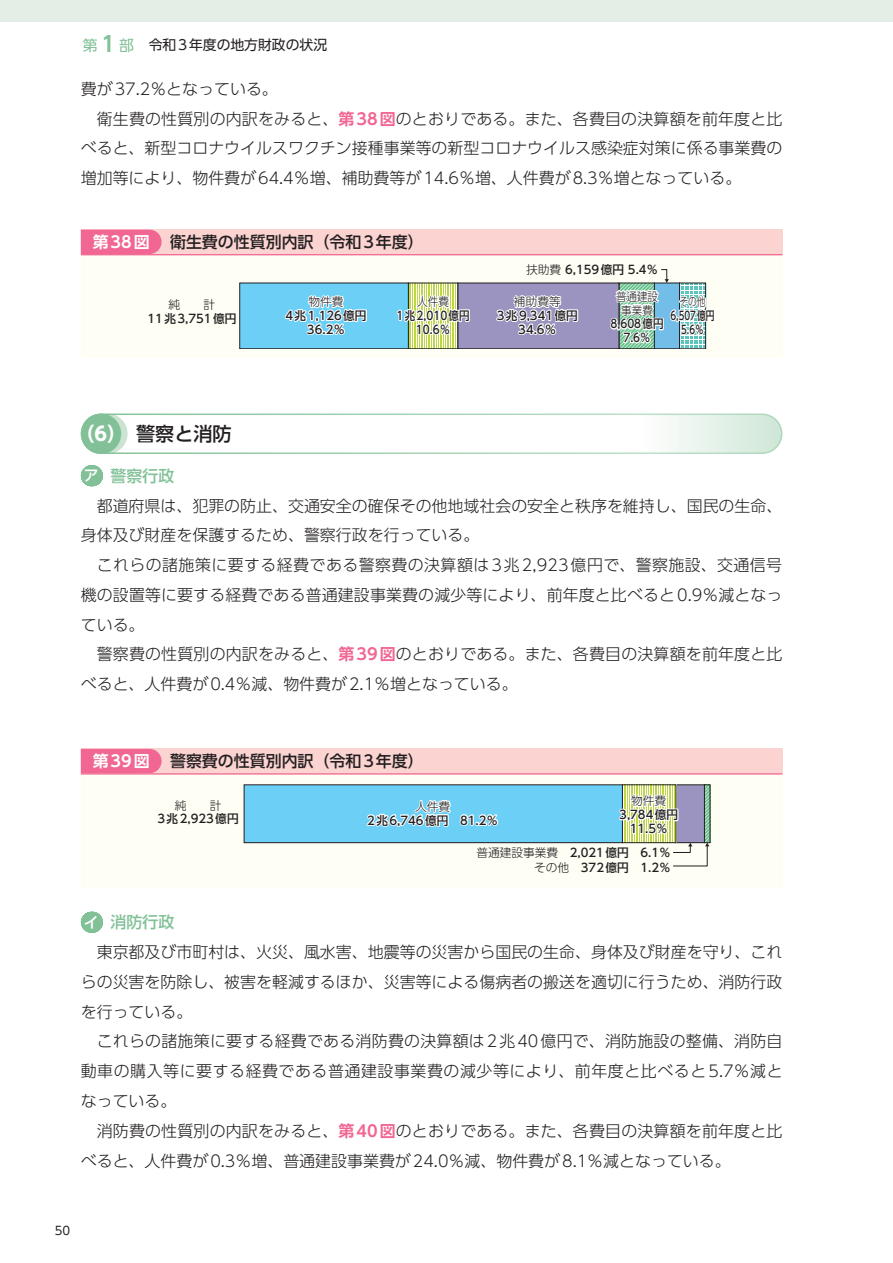
<style>
.page{position:relative;width:893px;height:1263px;background:#fff}
.page>*{position:absolute;margin:0;border:0;box-sizing:border-box;transform-origin:0 0}
.t1{font:500 19.2px "UD Shin Go Pr 6 N";color:#231f20}
.t2{font:300 15.9px "UD Shin Go Pr 6 N";letter-spacing:.005em;color:#231f20}
.t3{font:300 15.9px "UD Shin Go Pr 6 N";letter-spacing:.025em;color:#231f20}
.t4{font:300 15.9px "UD Shin Go Pr 6 N";letter-spacing:.035em;color:#231f20}
.t5{font:500 15.9px "UD Shin Go Pr 6 N";color:#231f20}
.t6{font:500 15.9px "UD Shin Go Pr 6 N";color:#82c198}
.t7{font:700 15.9px "UD Shin Go Pr 6 N De";letter-spacing:.125em;color:#fff}
.t8{font:13.8px "UD Shin Go Pr 6 N";color:#231f20}
.t9{font:500 11.7px/13.8px "UD Shin Go Pr 6 N";color:#231f20;text-align:center}
.t10{font:500 11.7px/13.8px "UD Shin Go Pr 6 N";color:#231f20;text-align:center;scale:.9 1}
.t11{font:300 11.7px "UD Shin Go Pr 6 N";color:#231f20}
.t12{font:500 11.7px/13.8px "UD Shin Go Pr 6 N";color:#231f20;text-align:center;scale:.75 1}
.t13{font:300 11.7px/13.8px "UD Shin Go Pr 6 N";color:#231f20;text-align:center;scale:.9 1}
.t14{font:500 11.7px "UD Shin Go Pr 6 N";letter-spacing:.06em;color:#231f20}
.t15{font:300 11.7px "UD Shin Go Pr 6 N";color:#231f20;scale:.75 1}
.t16{font:11.7px "UD Shin Go Pr 6 N";color:#231f20}
.s1{font-size:14.85px;color:#82c198}
.s2{font-family:"UD Shin Go Pr 6 N De";font-weight:700;font-size:21.3px;color:#82c198}
.s3{font-family:"UD Shin Go Pr 6 N De";font-weight:700;color:#f16692}
.s4{font-weight:300}
.s5{font-weight:700;color:#fff}
.s6{font-size:14.85px;color:#fff}
</style>
<div class="page">
<svg style="left:91px;top:465px;width:1px;height:21px"></svg>
<svg style="left:91px;top:912px;width:1px;height:21px"></svg>
<div style="left:81px;top:230px;width:701px;height:25px;background:#fbd3d1"></div>
<div style="left:81px;top:255px;width:701px;height:102px;background:#fffef4"></div>
<hr style="left:81px;top:254px;width:701px;height:1px;background:#f16692">
<div style="left:81px;top:230px;width:81px;height:24px;background:#f16692"></div>
<svg style="left:681px;top:345px;width:23px;height:2px"></svg>
<div style="left:679px;top:283px;width:27px;height:66px;border:1px solid #231f20"></div>
<div style="left:654px;top:283px;width:25px;height:66px;background:#73bde9"></div>
<div style="left:654px;top:283px;width:26px;height:66px;border:1px solid #231f20"></div>
<svg style="left:621px;top:345px;width:32px;height:2px"></svg>
<div style="left:619px;top:283px;width:36px;height:66px;border:1px solid #231f20"></div>
<div style="left:458px;top:283px;width:161px;height:66px;background:#9c94c0"></div>
<div style="left:458px;top:283px;width:161px;height:66px;border:1px solid #231f20"></div>
<svg style="left:410px;top:337px;width:46px;height:10px"></svg>
<div style="left:408px;top:283px;width:50px;height:66px;border:1px solid #231f20"></div>
<div style="left:240px;top:283px;width:168px;height:66px;background:#6bcff6"></div>
<div style="left:239px;top:283px;width:170px;height:66px;border:1px solid #231f20"></div>
<svg style="left:284px;top:295px;width:83px;height:40px"></svg>
<svg style="left:395px;top:284px;width:76px;height:53px"></svg>
<svg style="left:496px;top:295px;width:83px;height:40px"></svg>
<svg style="left:609px;top:269px;width:106px;height:76px"></svg>
<svg style="left:87px;top:414px;width:41px;height:40px"></svg>
<div style="left:81px;top:414px;width:40px;height:40px;background:#82c198;border-radius:50%"></div>
<svg style="left:671px;top:414px;width:111px;height:40px"></svg>
<div style="left:81px;top:414px;width:701px;height:40px;border:1px solid #82c198;border-radius:19px"></div>
<div style="left:81px;top:749px;width:701px;height:25px;background:#fbd3d1"></div>
<div style="left:81px;top:774px;width:701px;height:113px;background:#fffef4"></div>
<hr style="left:81px;top:773px;width:701px;height:1px;background:#f16692">
<div style="left:81px;top:749px;width:81px;height:24px;background:#f16692"></div>
<svg style="left:706px;top:786px;width:2px;height:55px"></svg>
<div style="left:676px;top:785px;width:28px;height:58px;background:#9c94c0"></div>
<div style="left:676px;top:784px;width:29px;height:59px;border:1px solid #231f20"></div>
<svg style="left:624px;top:786px;width:50px;height:55px"></svg>
<div style="left:622px;top:784px;width:54px;height:59px;border:1px solid #231f20"></div>
<div style="left:244px;top:785px;width:378px;height:58px;background:#6bcff6"></div>
<div style="left:244px;top:784px;width:379px;height:59px;border:1px solid #231f20"></div>
<svg style="left:673px;top:843px;width:36px;height:23px"></svg>
<svg style="left:618px;top:792px;width:61px;height:44px"></svg>
<svg style="left:366px;top:800px;width:85px;height:27px"></svg>
<svg style="left:459px;top:814px;width:40px;height:12px"></svg>
<div style="left:0;top:0;width:893px;height:21px;background:#e3efe6"></div>
<p class="t8" style="left:83px;top:34px;width:246px"><span class="s1">第</span><span class="s2">１</span><span class="s1">部</span> 令和3年度の地方財政の状況</p>
<p class="t2" style="left:81px;top:76px;width:199px">費が37.2％となっている。</p>
<p class="t2" style="left:97px;top:106px;width:687px">衛生費の性質別の内訳をみると、<span class="s3">第38図</span>のとおりである。また、各費目の決算額を前年度と比</p>
<p class="t2" style="left:81px;top:135px;width:703px">べると、新型コロナウイルスワクチン接種事業等の新型コロナウイルス感染症対策に係る事業費の</p>
<p class="t2" style="left:81px;top:165px;width:662px">増加等により、物件費が64.4％増、補助費等が14.6％増、人件費が8.3％増となっている。</p>
<p class="t7" style="left:93px;top:229px;width:58px">第38図</p>
<p class="t5" style="left:170px;top:229px;width:255px">衛生費の性質別内訳（令和3年度）</p>
<p class="t9" style="left:526px;top:262px;width:134px"><span class="s4">扶助費</span> 6,159億円 5.4％</p>
<p class="t11" style="left:169px;top:295px;width:48px">純　　計</p>
<p class="t9" style="left:147px;top:311px;width:91px">11兆3,751億円</p>
<p class="t11" style="left:308px;top:292px;width:37px">物件費</p>
<p class="t9" style="left:285px;top:308px;width:83px">4兆1,126億円<br>36.2％</p>
<p class="t13" style="left:417px;top:294px;width:37px">人件費</p>
<p class="t10" style="left:396px;top:308px;width:83px">1兆2,010億円<br>10.6％</p>
<p class="t11" style="left:514px;top:292px;width:48px">補助費等</p>
<p class="t9" style="left:497px;top:308px;width:83px">3兆9,341億円<br>34.6％</p>
<p class="t13" style="left:616px;top:289px;width:48px">普通建設事業費</p>
<p class="t10" style="left:610px;top:317px;width:60px">8,608億円<br>7.6％</p>
<p class="t15" style="left:679px;top:292px;width:37px">その他</p>
<p class="t12" style="left:670px;top:308px;width:60px">6,507億円<br>5.6％</p>
<p class="t1" style="left:75px;top:418px;width:158px"><span class="s5">（6）</span> 警察と消防</p>
<p class="t6" style="left:84px;top:463px;width:92px"><span class="s6">ア</span> 警察行政</p>
<p class="t2" style="left:97px;top:493px;width:687px">都道府県は、犯罪の防止、交通安全の確保その他地域社会の安全と秩序を維持し、国民の生命、</p>
<p class="t2" style="left:81px;top:522px;width:400px">身体及び財産を保護するため、警察行政を行っている。</p>
<p class="t3" style="left:97px;top:552px;width:687px">これらの諸施策に要する経費である警察費の決算額は3兆2,923億円で、警察施設、交通信号</p>
<p class="t2" style="left:81px;top:582px;width:703px">機の設置等に要する経費である普通建設事業費の減少等により、前年度と比べると0.9％減となっ</p>
<p class="t2" style="left:81px;top:612px;width:65px">ている。</p>
<p class="t2" style="left:97px;top:641px;width:687px">警察費の性質別の内訳をみると、<span class="s3">第39図</span>のとおりである。また、各費目の決算額を前年度と比</p>
<p class="t2" style="left:81px;top:671px;width:438px">べると、人件費が0.4％減、物件費が2.1％増となっている。</p>
<p class="t7" style="left:93px;top:748px;width:58px">第39図</p>
<p class="t5" style="left:170px;top:748px;width:255px">警察費の性質別内訳（令和3年度）</p>
<p class="t11" style="left:175px;top:796px;width:48px">純　　計</p>
<p class="t14" style="left:157px;top:809px;width:83px">3兆2,923億円</p>
<p class="t11" style="left:415px;top:797px;width:37px">人件費</p>
<p class="t9" style="left:367px;top:813px;width:133px">2兆6,746億円　81.2％</p>
<p class="t11" style="left:631px;top:791px;width:37px">物件費</p>
<p class="t9" style="left:619px;top:807px;width:60px">3,784億円<br>11.5％</p>
<p class="t9" style="left:476px;top:845px;width:196px"><span class="s4">普通建設事業費</span> 2,021億円　6.1％</p>
<p class="t9" style="left:534px;top:860px;width:138px"><span class="s4">その他</span> 372億円　1.2％</p>
<p class="t6" style="left:84px;top:909px;width:92px"><span class="s6">イ</span> 消防行政</p>
<p class="t2" style="left:97px;top:939px;width:687px">東京都及び市町村は、火災、風水害、地震等の災害から国民の生命、身体及び財産を守り、これ</p>
<p class="t2" style="left:81px;top:969px;width:703px">らの災害を防除し、被害を軽減するほか、災害等による傷病者の搬送を適切に行うため、消防行政</p>
<p class="t2" style="left:81px;top:999px;width:113px">を行っている。</p>
<p class="t2" style="left:97px;top:1028px;width:687px">これらの諸施策に要する経費である消防費の決算額は2兆40億円で、消防施設の整備、消防自</p>
<p class="t4" style="left:81px;top:1058px;width:703px">動車の購入等に要する経費である普通建設事業費の減少等により、前年度と比べると5.7％減と</p>
<p class="t2" style="left:81px;top:1088px;width:97px">なっている。</p>
<p class="t2" style="left:97px;top:1118px;width:687px">消防費の性質別の内訳をみると、<span class="s3">第40図</span>のとおりである。また、各費目の決算額を前年度と比</p>
<p class="t2" style="left:81px;top:1147px;width:651px">べると、人件費が0.3％増、普通建設事業費が24.0％減、物件費が8.1％減となっている。</p>
<p class="t16" style="left:55px;top:1221px;width:17px">50</p>
</div>
